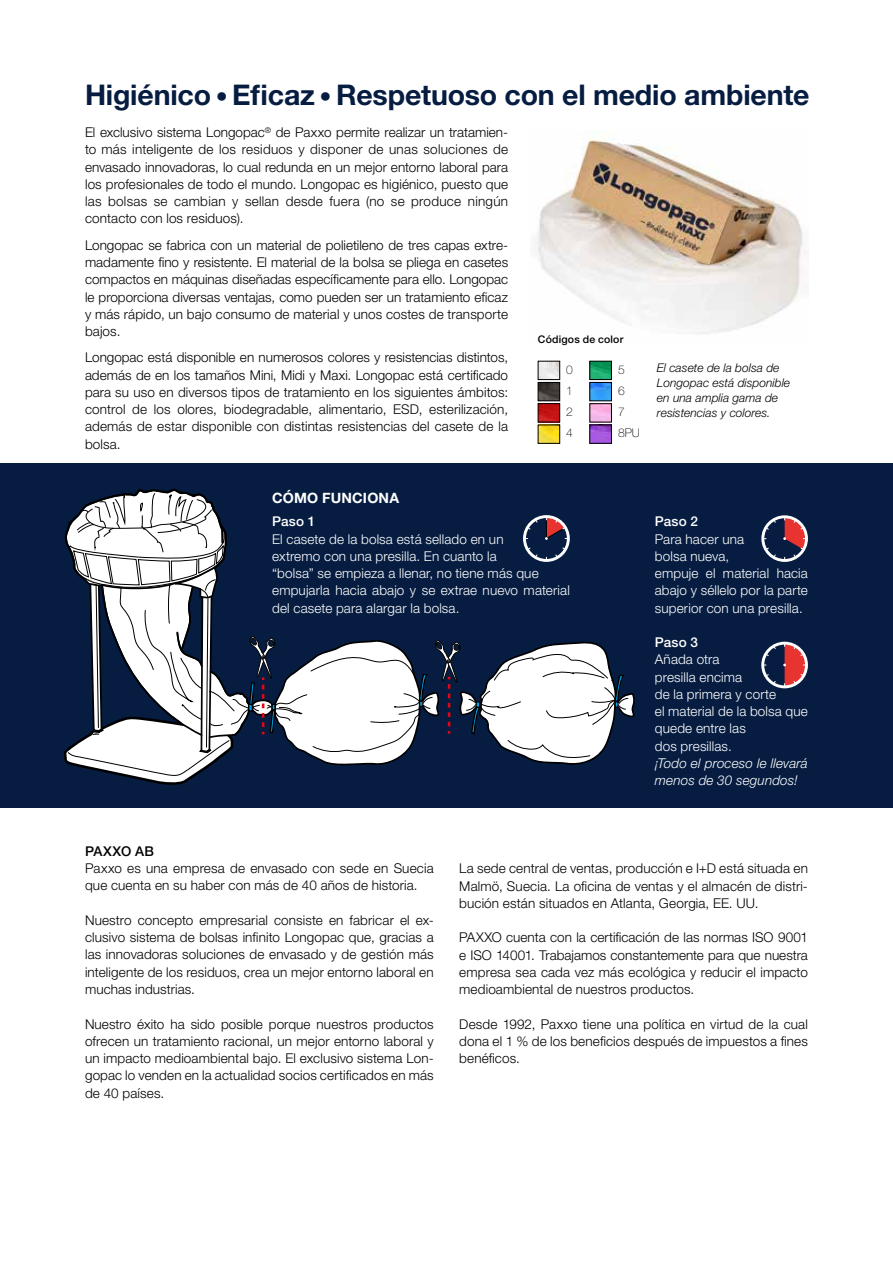
<style>
.page{position:relative;width:893px;height:1263px;background:#fff}
.page>*{position:absolute;margin:0;border:0;box-sizing:border-box;transform-origin:0 0}
.t1{font:700 28.5px "Helvetica Neue LT Std";letter-spacing:-.005em;color:#061d41}
.t2{font:700 14.25px "Helvetica Neue LT Std";letter-spacing:.015em;color:#fff}
.t3{font:300 13.5px/17.2px "Helvetica Neue LT Std";letter-spacing:.01em;color:#000;text-align:justify}
.t4{font:300 13.5px/17.2px "Helvetica Neue LT Std";letter-spacing:.01em;color:#fff}
.t5{font:italic 300 13.5px/17.2px "Helvetica Neue LT Std";letter-spacing:.01em;color:#fff}
.t6{font:500 13.5px "Helvetica Neue LT Std";letter-spacing:.015em;color:#fff}
.t7{font:500 13.5px "Helvetica Neue LT Std";letter-spacing:.015em;color:#000}
.t8{font:italic 300 12px/15px "Helvetica Neue LT Std";color:#000}
.t9{font:100 12px/21px "Helvetica Neue LT Std";color:#000}
.t10{font:500 10.5px "Helvetica Neue LT Std";letter-spacing:.02em;color:#000}
.s1{font-size:24px}
</style>
<div class="page">
<div style="left:0;top:463px;width:893px;height:345px;background:#061d41"></div>
<div style="left:761px;top:642px;width:47px;height:46px;border:3px solid #fff;border-radius:50%"></div>
<svg style="left:765px;top:646px;width:11px;height:11px"></svg>
<svg style="left:765px;top:674px;width:11px;height:10px"></svg>
<svg style="left:783px;top:643px;width:25px;height:45px"></svg>
<div style="left:761px;top:515px;width:47px;height:47px;border:3px solid #fff;border-radius:50%"></div>
<svg style="left:766px;top:519px;width:10px;height:11px"></svg>
<svg style="left:766px;top:547px;width:10px;height:11px"></svg>
<svg style="left:783px;top:517px;width:25px;height:43px"></svg>
<svg style="left:64px;top:488px;width:571px;height:297px"></svg>
<img style="left:592px;top:427px;width:18px;height:14px">
<div style="left:590px;top:403px;width:22px;height:19px;border:1px solid #000"></div>
<img style="left:592px;top:384px;width:18px;height:15px">
<div style="left:590px;top:382px;width:22px;height:19px;border:1px solid #000"></div>
<img style="left:592px;top:363px;width:18px;height:15px">
<div style="left:590px;top:361px;width:22px;height:19px;border:1px solid #000"></div>
<img style="left:540px;top:427px;width:18px;height:14px">
<img style="left:540px;top:405px;width:18px;height:15px">
<div style="left:538px;top:403px;width:22px;height:19px;border:1px solid #000"></div>
<img style="left:540px;top:384px;width:18px;height:15px">
<div style="left:538px;top:382px;width:22px;height:19px;border:1px solid #000"></div>
<img style="left:540px;top:363px;width:18px;height:15px">
<div style="left:538px;top:361px;width:22px;height:19px;border:1px solid #000"></div>
<img style="left:536px;top:138px;width:270px;height:196px">
<h1 class="t1" style="left:85px;top:78px;width:726px">Higiénico <span class="s1">•</span> Eficaz <span class="s1">•</span> Respetuoso con el medio ambiente</h1>
<p class="t3" style="left:85px;top:123px;width:425px">El exclusivo sistema Longopac<sup>®</sup> de Paxxo permite realizar un tratamien&shy;to más inteligente de los residuos y disponer de unas soluciones de envasado innovadoras, lo cual redunda en un mejor entorno laboral para los profesionales de todo el mundo. Longopac es higiénico, puesto que las bolsas se cambian y sellan desde fuera (no se produce ningún contacto con los residuos).</p>
<p class="t3" style="left:85px;top:236px;width:425px">Longopac se fabrica con un material de polietileno de tres capas extre&shy;madamente fino y resistente. El material de la bolsa se pliega en casetes compactos en máquinas diseñadas específicamente para ello. Longopac le proporciona diversas ventajas, como pueden ser un tratamiento eficaz y más rápido, un bajo consumo de material y unos costes de transporte bajos.</p>
<p class="t3" style="left:85px;top:349px;width:425px">Longopac está disponible en numerosos colores y resistencias distintos, además de en los tamaños Mini, Midi y Maxi. Longopac está certificado para su uso en diversos tipos de tratamiento en los siguientes ámbitos: control de los olores, biodegradable, alimentario, ESD, esterilización, además de estar disponible con distintas resistencias del casete de la bolsa.</p>
<p class="t10" style="left:538px;top:333px;width:87px">Códigos de color</p>
<p class="t9" style="left:566px;top:359px;width:8px;text-align:justify">0<br>1<br>2<br>4</p>
<p class="t9" style="left:618px;top:359px;width:23px">5<br>6<br>7<br>8PU</p>
<p class="t8" style="left:657px;top:360px;width:135px">El casete de la bolsa de<br>Longopac está disponible en una amplia gama de resistencias y colores.</p>
<p class="t2" style="left:272px;top:490px;width:129px">CÓMO FUNCIONA</p>
<p class="t6" style="left:272px;top:513px;width:45px">Paso 1</p>
<p class="t4" style="left:272px;top:530px;width:299px">El casete de la bolsa está sellado en un<br>extremo con una presilla. En cuanto la<br>“bolsa” se empieza a llenar, no tiene más que empujarla hacia abajo y se extrae nuevo material del casete para alargar la bolsa.</p>
<p class="t6" style="left:655px;top:513px;width:45px">Paso 2</p>
<p class="t4" style="left:655px;top:530px;width:155px">Para hacer una<br>bolsa nueva,<br>empuje el material hacia abajo y séllelo por la parte superior con una presilla.</p>
<p class="t6" style="left:655px;top:634px;width:45px">Paso 3</p>
<p class="t4" style="left:655px;top:651px;width:155px">Añada otra<br>presilla encima<br>de la primera y corte<br>el material de la bolsa que quede entre las<br>dos presillas.</p>
<p class="t5" style="left:655px;top:754px;width:155px">¡Todo el proceso le llevará menos de 30 segundos!</p>
<p class="t7" style="left:85px;top:843px;width:70px">PAXXO AB</p>
<p class="t3" style="left:85px;top:859px;width:350px">Paxxo es una empresa de envasado con sede en Suecia que cuenta en su haber con más de 40 años de historia.</p>
<p class="t3" style="left:85px;top:911px;width:350px">Nuestro concepto empresarial consiste en fabricar el ex&shy;clusivo sistema de bolsas infinito Longopac que, gracias a las innovadoras soluciones de envasado y de gestión más inteligente de los residuos, crea un mejor entorno laboral en muchas industrias.</p>
<p class="t3" style="left:85px;top:1015px;width:350px">Nuestro éxito ha sido posible porque nuestros productos ofrecen un tratamiento racional, un mejor entorno laboral y un impacto medioambiental bajo. El exclusivo sistema Lon&shy;gopac lo venden en la actualidad socios certificados en más de 40 países.</p>
<p class="t3" style="left:459px;top:859px;width:350px">La sede central de ventas, producción e I+D está situada en Malmö, Suecia. La oficina de ventas y el almacén de distri&shy;bución están situados en Atlanta, Georgia, EE. UU.</p>
<p class="t3" style="left:459px;top:928px;width:350px">PAXXO cuenta con la certificación de las normas ISO 9001 e ISO 14001. Trabajamos constantemente para que nuestra empresa sea cada vez más ecológica y reducir el impacto medioambiental de nuestros productos.</p>
<p class="t3" style="left:459px;top:1015px;width:350px">Desde 1992, Paxxo tiene una política en virtud de la cual dona el 1 % de los beneficios después de impuestos a fines benéficos.</p>
</div>
